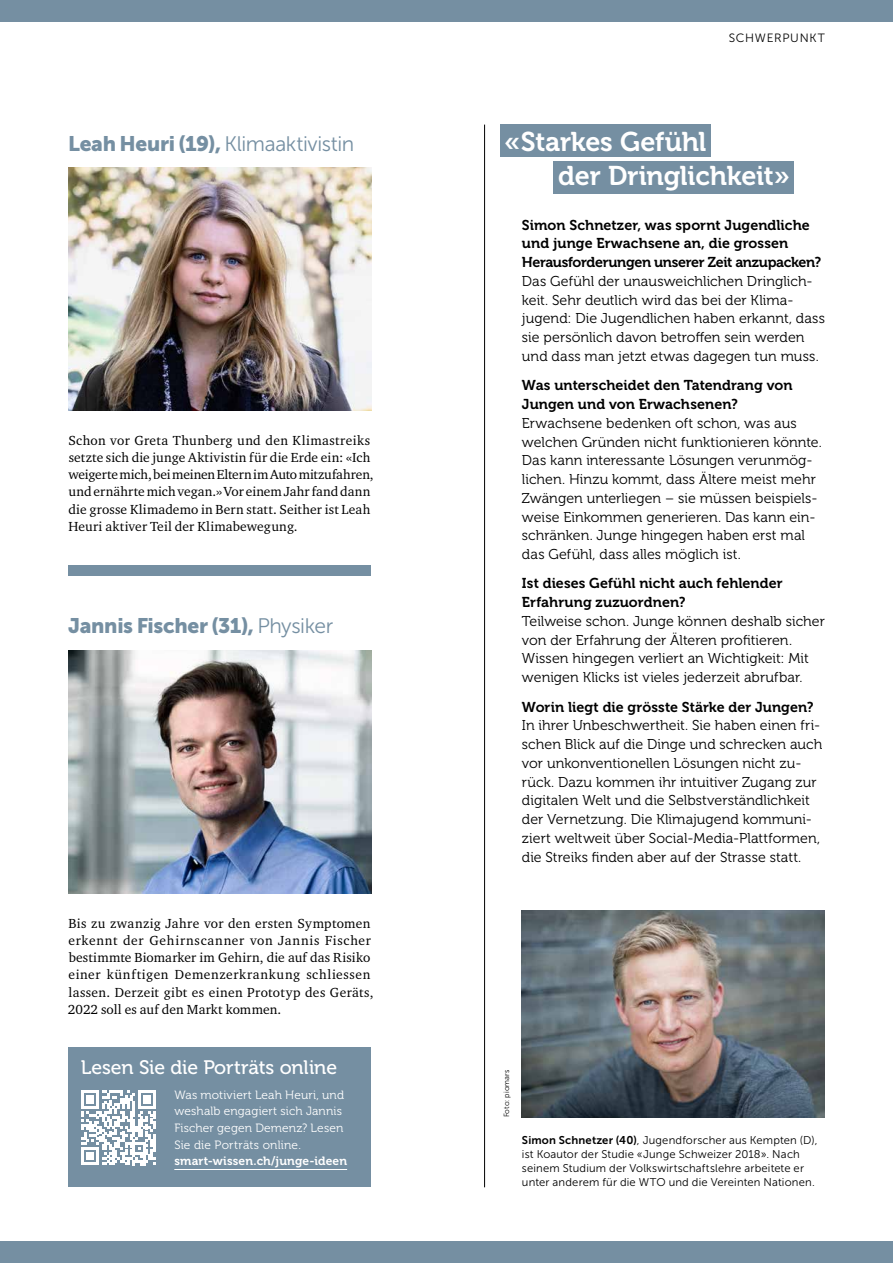
<style>
.page{position:relative;width:893px;height:1263px;background:#fff}
.page>*{position:absolute;margin:0;border:0;box-sizing:border-box;transform-origin:0 0}
.t1{font:27px/34.5px "Museo 700";letter-spacing:-.01em;color:#fff}
.t2{font:21px "Museo Sans 300";letter-spacing:-.02em;color:#758fa2}
.t3{font:21px "Museo Sans 900";letter-spacing:-.015em;color:#758fa2}
.t4{font:19.5px "Museo 500";letter-spacing:-.005em;color:#fff}
.t5{font:14.25px/18.8px "Museo 300";letter-spacing:.005em;color:#000}
.t6{font:14.25px/18.8px "Museo 700";letter-spacing:.005em;color:#000}
.t7{font:13.5px/17.2px "Charter ITC Std";letter-spacing:.02em;color:#000}
.t8{font:12px/16.5px "Museo 300";letter-spacing:.01em;color:#fff}
.t9{font:12px "Museo 700";letter-spacing:.015em;color:#fff}
.t10{font:12px "Museo Sans 300";letter-spacing:.06em;color:#000}
.t11{font:11.25px/14.2px "Museo Sans 300";letter-spacing:.015em;color:#000}
.t12{font:7.5px "Museo Sans 300";color:#000}
.s1{font-family:"Museo Sans 900"}
.s2{font-family:"Museo Sans 300"}
.s3{font-family:"Museo Sans 700"}
</style>
<div class="page">
<div style="left:68px;top:565px;width:303px;height:11px;background:#758fa2"></div>
<img style="left:68px;top:168px;width:303px;height:242px">
<img style="left:68px;top:650px;width:303px;height:243px">
<img style="left:522px;top:910px;width:303px;height:207px">
<div style="left:0;top:0;width:893px;height:21px;background:#758fa2"></div>
<div style="left:0;top:1242px;width:893px;height:21px;background:#758fa2"></div>
<div style="left:68px;top:1047px;width:303px;height:140px;background:#758fa2"></div>
<hr style="left:174px;top:1169px;width:173px;height:1px;background:#fff">
<svg style="left:81px;top:1091px;width:75px;height:74px"></svg>
<hr style="left:484px;top:125px;width:1px;height:1062px;background:#000">
<div style="left:500px;top:125px;width:211px;height:32px;background:#758fa2"></div>
<div style="left:553px;top:161px;width:240px;height:33px;background:#758fa2"></div>
<h2 class="t2" style="left:68px;top:133px;width:288px"><span class="s1">Leah Heuri (19),</span> Klimaaktivistin</h2>
<p class="t7" style="left:68px;top:431px;width:307px">Schon vor Greta Thunberg und den Klimastreiks setzte sich die junge Aktivistin für die Erde ein: «Ich weigerte mich, bei meinen Eltern im Auto mitzufahren, und ernährte mich vegan.» Vor einem Jahr fand dann die grosse Klimademo in Bern statt. Seither ist Leah Heuri aktiver Teil der Klimabewegung.</p>
<h2 class="t3" style="left:68px;top:614px;width:267px">Jannis Fischer (31), <span class="s2">Physiker</span></h2>
<p class="t7" style="left:68px;top:914px;width:307px">Bis zu zwanzig Jahre vor den ersten Symptomen erkennt der Gehirnscanner von Jannis Fischer bestimmte Biomarker im Gehirn, die auf das Risiko einer künftigen Demenzerkrankung schliessen lassen. Derzeit gibt es einen Prototyp des Geräts, 2022 soll es auf den Markt kommen.</p>
<h3 class="t4" style="left:81px;top:1056px;width:258px">Lesen Sie die Porträts online</h3>
<p class="t8" style="left:174px;top:1087px;width:171px">Was motiviert Leah Heuri, und weshalb engagiert sich Jannis<br>Fischer gegen Demenz? Lesen<br>Sie die Porträts online.</p>
<p class="t9" style="left:174px;top:1154px;width:174px">smart-wissen.ch/junge-ideen</p>
<p class="t10" style="left:729px;top:32px;width:98px">SCHWERPUNKT</p>
<h1 class="t1" style="left:558px;top:124px;width:233px;text-indent:-54px">«Starkes Gefühl<br>der Dringlichkeit»</h1>
<p class="t6" style="left:522px;top:215px;width:301px">Simon Schnetzer, was spornt Jugendliche und junge Erwachsene an, die grossen<br>Herausforderungen unserer Zeit anzupacken?</p>
<p class="t5" style="left:522px;top:272px;width:304px">Das Gefühl der unausweichlichen Dringlich&shy;keit. Sehr deutlich wird das bei der Klima&shy;jugend: Die Jugendlichen haben erkannt, dass sie persönlich davon betroffen sein werden und dass man jetzt etwas dagegen tun muss.</p>
<p class="t6" style="left:522px;top:376px;width:272px">Was unterscheidet den Tatendrang von<br>Jungen und von Erwachsenen?</p>
<p class="t5" style="left:522px;top:414px;width:301px">Erwachsene bedenken oft schon, was aus welchen Gründen nicht funktionieren könnte.<br>Das kann interessante Lösungen verunmög&shy;lichen. Hinzu kommt, dass Ältere meist mehr Zwängen unterliegen – sie müssen beispiels&shy;weise Einkommen generieren. Das kann ein&shy;schränken. Junge hingegen haben erst mal das Gefühl, dass alles möglich ist.</p>
<p class="t6" style="left:522px;top:574px;width:262px">Ist dieses Gefühl nicht auch fehlender<br>Erfahrung zuzuordnen?</p>
<p class="t5" style="left:522px;top:612px;width:304px">Teilweise schon. Junge können deshalb sicher von der Erfahrung der Älteren profitieren.<br>Wissen hingegen verliert an Wichtigkeit: Mit wenigen Klicks ist vieles jederzeit abrufbar.</p>
<p class="t6" style="left:522px;top:697px;width:293px">Worin liegt die grösste Stärke der Jungen?</p>
<p class="t5" style="left:522px;top:716px;width:302px">In ihrer Unbeschwertheit. Sie haben einen fri&shy;schen Blick auf die Dinge und schrecken auch vor unkonventionellen Lösungen nicht zu&shy;rück. Dazu kommen ihr intuitiver Zugang zur digitalen Welt und die Selbstverständlichkeit der Vernetzung. Die Klimajugend kommuni&shy;ziert weltweit über Social-Media-Plattformen, die Streiks finden aber auf der Strasse statt.</p>
<p class="t12" style="left:503px;top:1117px;width:49px;rotate:-90deg">Foto: piomars</p>
<p class="t11" style="left:522px;top:1133px;width:297px"><span class="s3">Simon Schnetzer (40)</span>, Jugendforscher aus Kempten (D), ist Koautor der Studie «Junge Schweizer 2018». Nach seinem Studium der Volkswirtschaftslehre arbeitete er unter anderem für die WTO und die Vereinten Nationen.</p>
</div>
